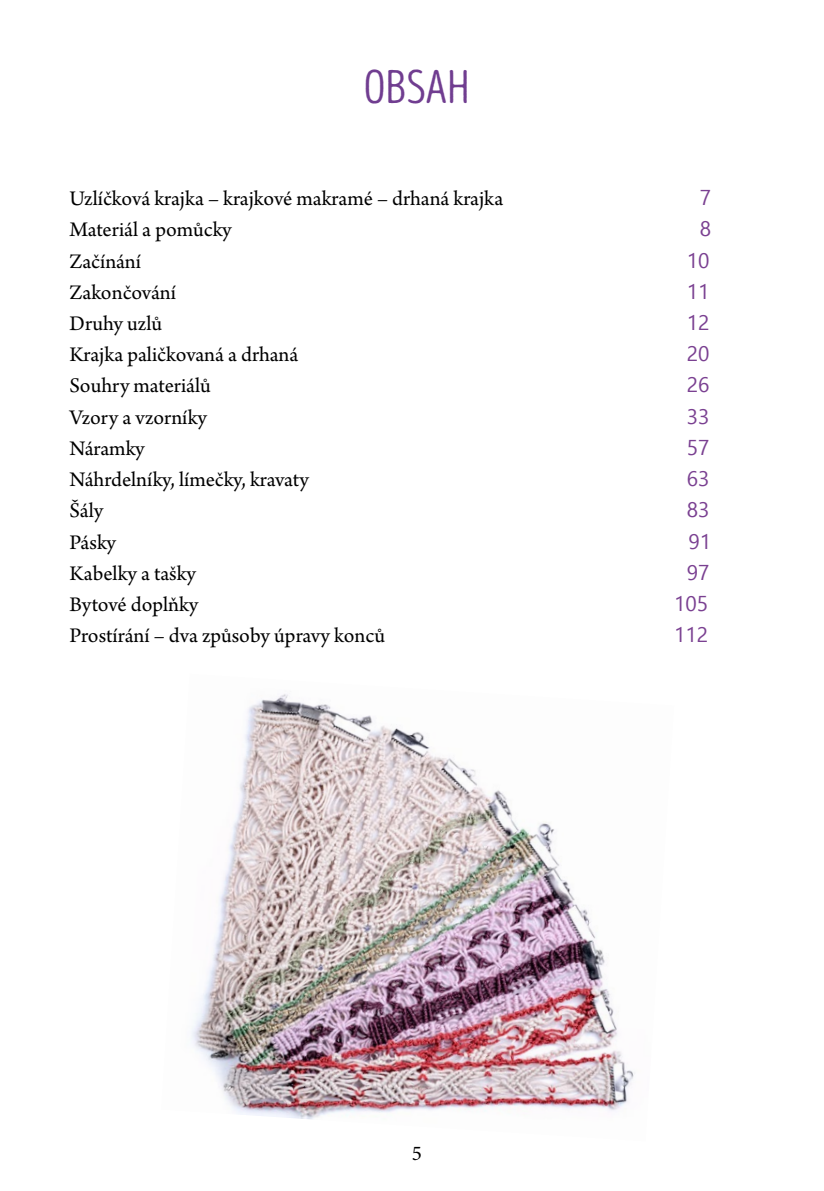
<style>
.page{position:relative;width:824px;height:1191px;background:#fff}
.page>*{position:absolute;margin:0;border:0;box-sizing:border-box;transform-origin:0 0}
.nadpis{font:47.25px "Intro Head R Base";color:#703d90}
.text{font:21.88px "Arno Pro";color:#000}
.text-2{font:21px "Ebrima";color:#7a4091}
.t1{font:21px "Minion Pro";color:#000}
</style>
<div class="page">
<img style="left:191px;top:694px;width:444px;height:425px">
<p class="nadpis" style="left:364px;top:62px;width:108px">OBSAH</p>
<p class="text" style="left:69px;top:186px;width:435px">Uzlíčková krajka – krajkové makramé – drhaná krajka</p>
<p class="text-2" style="left:699px;top:182px;width:13px">7</p>
<p class="text" style="left:69px;top:217px;width:164px">Materiál a pomůcky</p>
<p class="text-2" style="left:699px;top:213px;width:13px">8</p>
<p class="text" style="left:69px;top:248px;width:73px">Začínání</p>
<p class="text-2" style="left:686px;top:244px;width:24px">10</p>
<p class="text" style="left:69px;top:280px;width:108px">Zakončování</p>
<p class="text-2" style="left:686px;top:276px;width:24px">11</p>
<p class="text" style="left:69px;top:311px;width:94px">Druhy uzlů</p>
<p class="text-2" style="left:686px;top:307px;width:24px">12</p>
<p class="text" style="left:69px;top:342px;width:230px">Krajka paličkovaná a drhaná</p>
<p class="text-2" style="left:686px;top:338px;width:24px">20</p>
<p class="text" style="left:69px;top:373px;width:143px">Souhry materiálů</p>
<p class="text-2" style="left:686px;top:369px;width:24px">26</p>
<p class="text" style="left:69px;top:404px;width:139px">Vzory a vzorníky</p>
<p class="text-2" style="left:686px;top:401px;width:24px">33</p>
<p class="text" style="left:69px;top:436px;width:77px">Náramky</p>
<p class="text-2" style="left:686px;top:432px;width:24px">57</p>
<p class="text" style="left:69px;top:467px;width:241px">Náhrdelníky, límečky, kravaty</p>
<p class="text-2" style="left:686px;top:463px;width:24px">63</p>
<p class="text" style="left:69px;top:498px;width:35px">Šály</p>
<p class="text-2" style="left:686px;top:494px;width:24px">83</p>
<p class="text" style="left:69px;top:529px;width:48px">Pásky</p>
<p class="text-2" style="left:688px;top:525px;width:24px">91</p>
<p class="text" style="left:69px;top:561px;width:128px">Kabelky a tašky</p>
<p class="text-2" style="left:686px;top:557px;width:24px">97</p>
<p class="text" style="left:69px;top:592px;width:130px">Bytové doplňky</p>
<p class="text-2" style="left:674px;top:588px;width:35px">105</p>
<p class="text" style="left:69px;top:623px;width:317px">Prostírání – dva způsoby úpravy konců</p>
<p class="text-2" style="left:674px;top:619px;width:35px">112</p>
<p class="t1" style="left:412px;top:1138px;width:12px">5</p>
</div>
